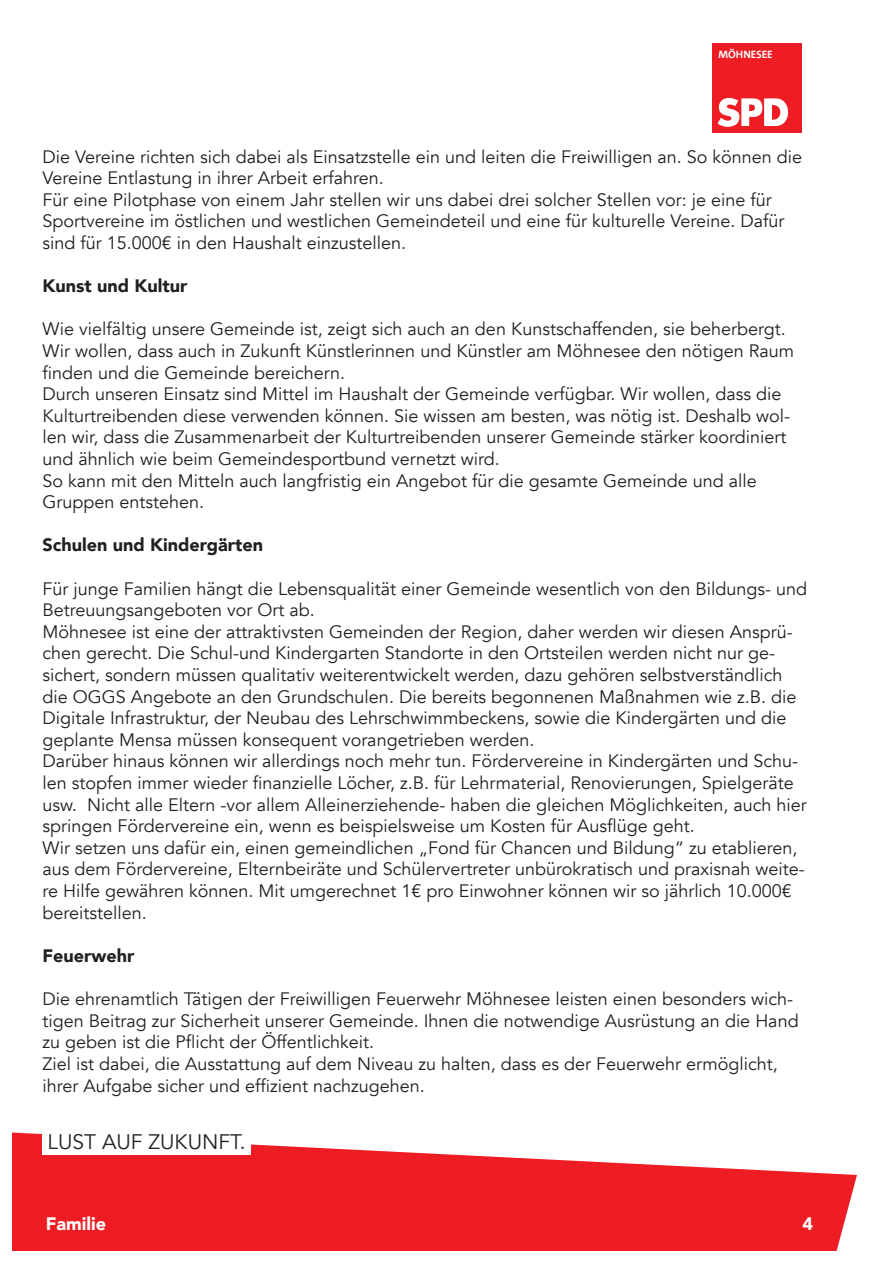
<style>
.page{position:relative;width:893px;height:1263px;background:#fff}
.page>*{position:absolute;margin:0;border:0;box-sizing:border-box;transform-origin:0 0}
.t1{font:21px "Avenir";color:#231f20}
.t2{font:18px/21.6px "Avenir";color:#231f20}
.t3{font:900 18px "Avenir";color:#231f20}
.t4{font:900 18px "Avenir";color:#fff}
.t5{font:700 10.8px "SPD The Sans Versal";color:#fff}
</style>
<div class="page">
<svg style="left:13px;top:1132px;width:844px;height:118px;fill:#ee1d23"></svg>
<div style="left:43px;top:1122px;width:208px;height:32px;background:#fff"></div>
<div style="left:712px;top:43px;width:89px;height:90px;background:#ee1d23"></div>
<svg style="left:718px;top:98px;width:70px;height:29px"></svg>
<p class="t5" style="left:718px;top:47px;width:56px">MÖHNESEE</p>
<p class="t2" style="left:43px;top:146px;width:761px">Die Vereine richten sich dabei als Einsatzstelle ein und leiten die Freiwilligen an. So können die<br>Vereine Entlastung in ihrer Arbeit erfahren.</p>
<p class="t2" style="left:43px;top:189px;width:743px">Für eine Pilotphase von einem Jahr stellen wir uns dabei drei solcher Stellen vor: je eine für<br>Sportvereine im östlichen und westlichen Gemeindeteil und eine für kulturelle Vereine. Dafür sind für 15.000€ in den Haushalt einzustellen.</p>
<p class="t3" style="left:43px;top:270px;width:146px">Kunst und Kultur</p>
<p class="t2" style="left:43px;top:319px;width:753px">Wie vielfältig unsere Gemeinde ist, zeigt sich auch an den Kunstschaffenden, sie beherbergt.<br>Wir wollen, dass auch in Zukunft Künstlerinnen und Künstler am Möhnesee den nötigen Raum finden und die Gemeinde bereichern.</p>
<p class="t2" style="left:43px;top:383px;width:749px">Durch unseren Einsatz sind Mittel im Haushalt der Gemeinde verfügbar. Wir wollen, dass die Kulturtreibenden diese verwenden können. Sie wissen am besten, was nötig ist. Deshalb wol&shy;len wir, dass die Zusammenarbeit der Kulturtreibenden unserer Gemeinde stärker koordiniert und ähnlich wie beim Gemeindesportbund vernetzt wird.</p>
<p class="t2" style="left:43px;top:470px;width:716px">So kann mit den Mitteln auch langfristig ein Angebot für die gesamte Gemeinde und alle<br>Gruppen entstehen.</p>
<p class="t3" style="left:43px;top:530px;width:222px">Schulen und Kindergärten</p>
<p class="t2" style="left:43px;top:578px;width:766px">Für junge Familien hängt die Lebensqualität einer Gemeinde wesentlich von den Bildungs- und<br>Betreuungsangeboten vor Ort ab.</p>
<p class="t2" style="left:43px;top:621px;width:755px">Möhnesee ist eine der attraktivsten Gemeinden der Region, daher werden wir diesen Ansprü&shy;chen gerecht. Die Schul-und Kindergarten Standorte in den Ortsteilen werden nicht nur ge&shy;sichert, sondern müssen qualitativ weiterentwickelt werden, dazu gehören selbstverständlich die OGGS Angebote an den Grundschulen. Die bereits begonnenen Maßnahmen wie z.B. die Digitale Infrastruktur, der Neubau des Lehrschwimmbeckens, sowie die Kindergärten und die geplante Mensa müssen konsequent vorangetrieben werden.</p>
<p class="t2" style="left:43px;top:751px;width:766px">Darüber hinaus können wir allerdings noch mehr tun. Fördervereine in Kindergärten und Schu&shy;len stopfen immer wieder finanzielle Löcher, z.B. für Lehrmaterial, Renovierungen, Spielgeräte usw. Nicht alle Eltern -vor allem Alleinerziehende- haben die gleichen Möglichkeiten, auch hier springen Fördervereine ein, wenn es beispielsweise um Kosten für Ausflüge geht.</p>
<p class="t2" style="left:43px;top:837px;width:764px">Wir setzen uns dafür ein, einen gemeindlichen „Fond für Chancen und Bildung“ zu etablieren, aus dem Fördervereine, Elternbeiräte und Schülervertreter unbürokratisch und praxisnah weite&shy;re Hilfe gewähren können. Mit umgerechnet 1€ pro Einwohner können wir so jährlich 10.000€ bereitstellen.</p>
<p class="t3" style="left:43px;top:940px;width:93px">Feuerwehr</p>
<p class="t2" style="left:43px;top:988px;width:758px">Die ehrenamtlich Tätigen der Freiwilligen Feuerwehr Möhnesee leisten einen besonders wich&shy;tigen Beitrag zur Sicherheit unserer Gemeinde. Ihnen die notwendige Ausrüstung an die Hand zu geben ist die Pflicht der Öffentlichkeit.</p>
<p class="t2" style="left:43px;top:1053px;width:737px">Ziel ist dabei, die Ausstattung auf dem Niveau zu halten, dass es der Feuerwehr ermöglicht, ihrer Aufgabe sicher und effizient nachzugehen.</p>
<p class="t1" style="left:48px;top:1129px;width:200px">LUST AUF ZUKUNFT.</p>
<p class="t4" style="left:46px;top:1208px;width:62px">Familie</p>
<p class="t4" style="left:803px;top:1208px;width:12px">4</p>
</div>
